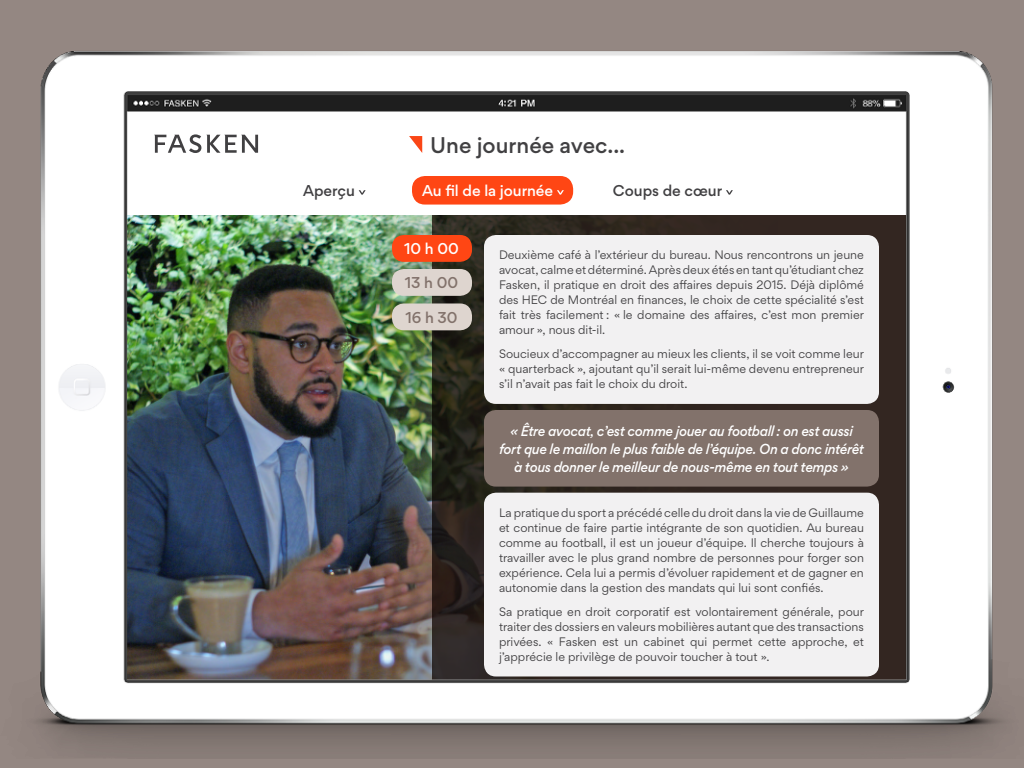
<style>
.page{position:relative;width:1024px;height:768px;background:#948782}
.page>*{position:absolute;margin:0;border:0;box-sizing:border-box;transform-origin:0 0}
.t1{font:500 20.2px "Gordita";color:#414042}
.Time{font:500 14px "Gordita";letter-spacing:-.005em;color:#fff}
.Time-2{font:500 14px "Gordita";letter-spacing:-.005em;color:#414042}
.Time-3{font:500 14px "Gordita";letter-spacing:-.005em;color:#82726b}
.Citation{font:italic 500 13px/18px "Gordita";letter-spacing:-.025em;color:#fff;text-align:center;scale:.94 1}
.Texte{font:11px/15px "Gordita";color:#414042;text-align:justify}
</style>
<div class="page">
<img style="left:34px;top:51px;width:974px;height:707px">
<h1 class="t1" style="left:430px;top:130px;width:196px">Une journée avec...</h1>
<p class="Time-2" style="left:303px;top:180px;width:53px">Aperçu</p>
<p class="Time" style="left:422px;top:180px;width:133px">Au fil de la journée</p>
<p class="Time-2" style="left:613px;top:180px;width:111px">Coups de cœur</p>
<p class="Time" style="left:404px;top:238px;width:56px">10 h 00</p>
<p class="Time-3" style="left:405px;top:272px;width:55px">13 h 00</p>
<p class="Time-3" style="left:405px;top:307px;width:54px">16 h 30</p>
<p class="Texte" style="left:499px;top:247px;width:366px">Deuxième café à l’extérieur du bureau. Nous rencontrons un jeune avocat, calme et déterminé. Après deux étés en tant qu’étudiant chez Fasken, il pratique en droit des affaires depuis 2015. Déjà diplômé des HEC de Montréal en finances, le choix de cette spécialité s’est fait très facilement : « le domaine des affaires, c’est mon premier amour », nous dit-il.</p>
<p class="Texte" style="left:499px;top:346px;width:366px">Soucieux d’accompagner au mieux les clients, il se voit comme leur « quarterback », ajoutant qu’il serait lui-même devenu entrepreneur s’il n’avait pas fait le choix du droit.</p>
<p class="Citation" style="left:499px;top:422px;width:390px">« Être avocat, c’est comme jouer au football : on est aussi fort que le maillon le plus faible de l’équipe. On a donc intérêt à tous donner le meilleur de nous-même en tout temps »</p>
<p class="Texte" style="left:499px;top:505px;width:366px">La pratique du sport a précédé celle du droit dans la vie de Guillaume et continue de faire partie intégrante de son quotidien. Au bureau comme au football, il est un joueur d’équipe. Il cherche toujours à travailler avec le plus grand nombre de personnes pour forger son expérience. Cela lui a permis d’évoluer rapidement et de gagner en autonomie dans la gestion des mandats qui lui sont confiés.</p>
<p class="Texte" style="left:499px;top:604px;width:366px">Sa pratique en droit corporatif est volontairement générale, pour traiter des dossiers en valeurs mobilières autant que des transactions privées. « Fasken est un cabinet qui permet cette approche, et j’apprécie le privilège de pouvoir toucher à tout ».</p>
</div>
